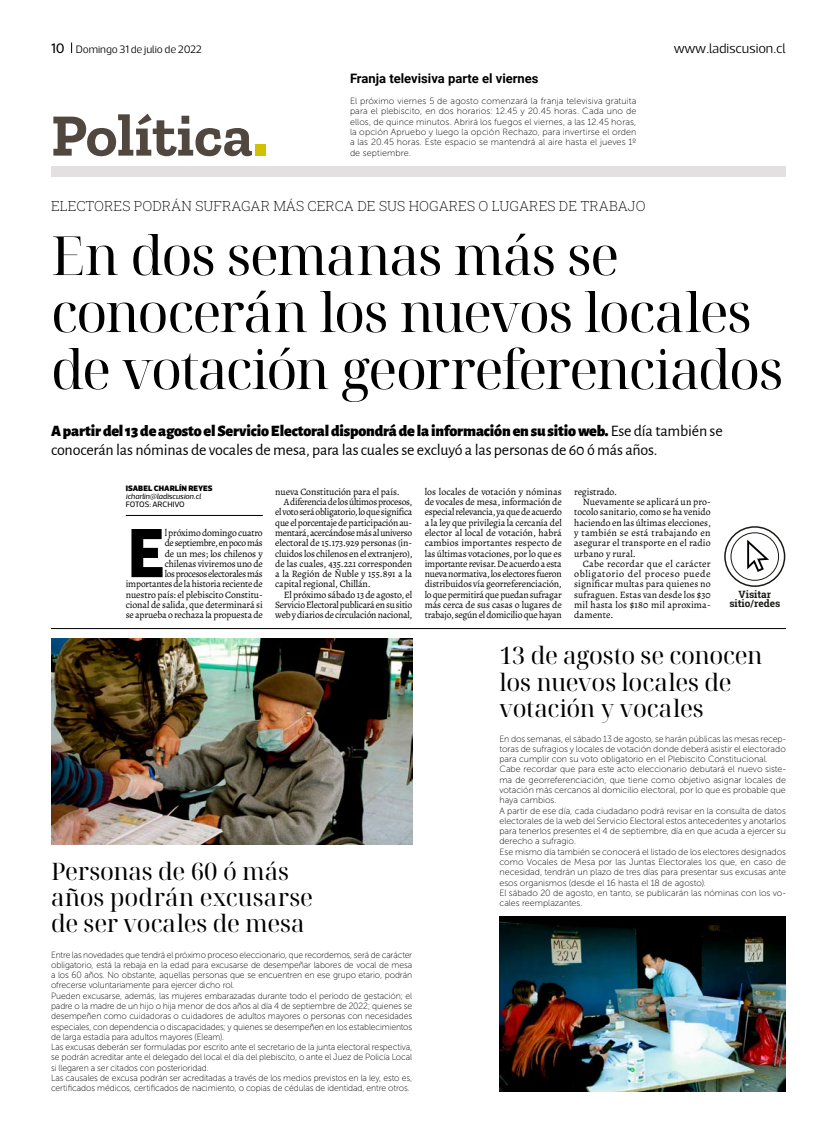
<style>
.page{position:relative;width:820px;height:1134px;background:#fff}
.page>*{position:absolute;margin:0;border:0;box-sizing:border-box;transform-origin:0 0}
.t1{font:67.3px "Museo Sans 900";color:#000}
.t2{font:700 60px "Zilla Slab";color:#50473f}
.t3{font:54px/57px "Noto Serif Display";letter-spacing:-.03em;color:#000}
.t4{font:24px/26px "Noto Serif Display";letter-spacing:-.01em;color:#000}
.t5{font:16px/19px "Alegreya Sans";letter-spacing:-.01em;color:#000}
.t6{font:200 14px "Roboto Slab";color:#000}
.t7{font:300 14px "Acto";letter-spacing:-.01em;color:#000}
.t8{font:700 13px "Roboto";color:#000}
.t9{font:300 11px "Acto";letter-spacing:-.01em;color:#000}
.t10{font:700 10.1px/9.5px "Roboto Slab";color:#181815;text-align:center}
.t11{font:9.8px/10.3px "Alegreya";letter-spacing:-.01em;color:#000;text-align:right}
.t12{font:9.8px "Alegreya";letter-spacing:.01em;color:#000}
.t13{font:9.8px "Alegreya";letter-spacing:-.03em;color:#000}
.t14{font:9.8px "Alegreya";letter-spacing:.02em;color:#000}
.t15{font:9.8px "Alegreya";letter-spacing:.045em;color:#000;scale:1.04 1}
.t16{font:9.8px "Alegreya";letter-spacing:.025em;color:#000}
.t17{font:9px/10.3px "Museo Sans 100";letter-spacing:-.01em;color:#000;text-align:justify}
.t18{font:9px/10.3px "Museo Sans 100";letter-spacing:-.01em;color:#000;scale:.95 1}
.t19{font:italic 8px "Acto";letter-spacing:-.01em;color:#000}
.t20{font:900 8px "Acto";letter-spacing:.005em;color:#000}
.t21{font:8px "Acto";letter-spacing:-.015em;color:#000}
.s1{font-weight:400;font-size:14px}
.s2{font-size:70px;color:#d2c002}
.s3{font-weight:900}
</style>
<div class="page">
<div style="left:51px;top:166px;width:734px;height:10px;background:#e2e0e0"></div>
<hr style="left:126px;top:515px;width:137px;height:1px;background:#000">
<svg style="left:724px;top:527px;width:60px;height:59px"></svg>
<div style="left:724px;top:526px;width:61px;height:61px;border:1px solid #181815;border-radius:50%"></div>
<div style="left:730px;top:533px;width:48px;height:47px;border:1px solid #181815;border-radius:50%"></div>
<svg style="left:746px;top:540px;width:22px;height:32px"></svg>
<img style="left:51px;top:639px;width:361px;height:205px">
<img style="left:499px;top:917px;width:286px;height:174px">
<hr style="left:51px;top:628px;width:734px;height:1px;background:#000">
<p class="t9" style="left:51px;top:43px;width:152px"><span class="s1">10</span> Domingo 31 de julio de 2022</p>
<h3 class="t7" style="left:673px;top:40px;width:113px">www.ladiscusion.cl</h3>
<h2 class="t2" style="left:51px;top:101px;width:219px">Política<span class="s2">.</span></h2>
<h3 class="t8" style="left:350px;top:69px;width:190px">Franja televisiva parte el viernes</h3>
<p class="t17" style="left:350px;top:96px;width:288px">El próximo viernes 5 de agosto comenzará la franja televisiva gratuita para el plebiscito, en dos horarios: 12.45 y 20.45 horas. Cada uno de ellos, de quince minutos. Abrirá los fuegos el viernes, a las 12.45 horas, la opción Apruebo y luego la opción Rechazo, para invertirse el orden a las 20.45 horas. Este espacio se mantendrá al aire hasta el jueves 1º de septiembre.</p>
<h3 class="t6" style="left:51px;top:197px;width:595px">ELECTORES PODRÁN SUFRAGAR MÁS CERCA DE SUS HOGARES O LUGARES DE TRABAJO</h3>
<h3 class="t3" style="left:51px;top:229px;width:733px">En dos semanas más se conocerán los nuevos locales de votación georreferenciados</h3>
<h3 class="t5" style="left:51px;top:420px;width:673px"><span class="s3">A partir del 13 de agosto el Servicio Electoral dispondrá de la información en su sitio web.</span> Ese día también se conocerán las nóminas de vocales de mesa, para las cuales se excluyó a las personas de 60 ó más años.</h3>
<p class="t20" style="left:126px;top:483px;width:88px">ISABEL CHARLÍN REYES</p>
<p class="t19" style="left:126px;top:491px;width:77px">icharlin@ladiscusion.cl</p>
<p class="t21" style="left:126px;top:499px;width:60px">FOTOS: ARCHIVO</p>
<p class="t11" style="left:126px;top:528px;width:138px">l próximo domingo cuatro<br>de septiembre, en poco más<br>de un mes; los chilenos y<br>chilenas viviremos uno de<br>los procesos electorales más importantes de la historia reciente de nuestro país: el plebiscito Constitu&shy;cional de salida, que determinará si se aprueba o rechaza la propuesta de</p>
<h1 class="t1" style="left:126px;top:515px;width:41px">E</h1>
<p class="t11" style="left:275px;top:486px;width:126px">nueva Constitución para el país.</p>
<p class="t13" style="left:284px;top:496px;width:130px">A diferencia de los últimos procesos,</p>
<p class="t13" style="left:275px;top:506px;width:138px">el voto será obligatorio, lo que significa</p>
<p class="t11" style="left:275px;top:517px;width:138px">que el porcentaje de participación au-</p>
<p class="t13" style="left:275px;top:527px;width:138px">mentará, acercándose más al universo</p>
<p class="t11" style="left:275px;top:538px;width:138px">electoral de 15.173.929 personas (in-</p>
<p class="t11" style="left:275px;top:548px;width:139px">cluidos los chilenos en el extranjero),</p>
<p class="t11" style="left:275px;top:558px;width:138px">de las cuales, 435.221 corresponden</p>
<p class="t11" style="left:275px;top:569px;width:138px">a la Región de Ñuble y 155.891 a la</p>
<p class="t11" style="left:275px;top:579px;width:97px">capital regional, Chillán.</p>
<p class="t11" style="left:284px;top:589px;width:130px">El próximo sábado 13 de agosto, el</p>
<p class="t11" style="left:275px;top:599px;width:138px">Servicio Electoral publicará en su sitio</p>
<p class="t11" style="left:275px;top:610px;width:139px">web y diarios de circulación nacional,</p>
<h3 class="t4" style="left:51px;top:859px;width:263px">Personas de 60 ó más años podrán excusarse de ser vocales de mesa</h3>
<p class="t18" style="left:51px;top:949px;width:381px">Entre las novedades que tendrá el próximo proceso eleccionario, que recordemos, será de carácter obligatorio, está la rebaja en la edad para excusarse de desempeñar labores de vocal de mesa a los 60 años. No obstante, aquellas personas que se encuentren en ese grupo etario, podrán ofrecerse voluntariamente para ejercer dicho rol.<br>Pueden excusarse, además, las mujeres embarazadas durante todo el período de gestación; el padre o la madre de un hijo o hija menor de dos años al día 4 de septiembre de 2022; quienes se desempeñen como cuidadoras o cuidadores de adultos mayores o personas con necesidades especiales, con dependencia o discapacidades; y quienes se desempeñen en los establecimientos de larga estadía para adultos mayores (Eleam).<br>Las excusas deberán ser formuladas por escrito ante el secretario de la junta electoral respectiva, se podrán acreditar ante el delegado del local el día del plebiscito, o ante el Juez de Policía Local si llegaren a ser citados con posterioridad.<br>Las causales de excusa podrán ser acreditadas a través de los medios previstos en la ley, esto es, certificados médicos, certificados de nacimiento, o copias de cédulas de identidad, entre otros.</p>
<p class="t11" style="left:424px;top:486px;width:138px;text-align:justify">los locales de votación y nóminas de vocales de mesa, información de especial relevancia, ya que de acuerdo a la ley que privilegia la cercanía del elector al local de votación, habrá cambios importantes respecto de las últimas votaciones, por lo que es importante revisar. De acuerdo a esta nueva normativa, los electores fueron distribuidos vía georreferenciación, lo que permitirá que puedan sufragar más cerca de sus casas o lugares de trabajo, según el domicilio que hayan</p>
<p class="t11" style="left:574px;top:486px;width:44px">registrado.</p>
<p class="t11" style="left:582px;top:497px;width:129px">Nuevamente se aplicará un pro-</p>
<p class="t11" style="left:574px;top:507px;width:138px">tocolo sanitario, como se ha venido</p>
<p class="t11" style="left:574px;top:517px;width:138px">haciendo en las últimas elecciones,</p>
<p class="t14" style="left:574px;top:527px;width:138px">y también se está trabajando en</p>
<p class="t12" style="left:574px;top:537px;width:138px">asegurar el transporte en el radio</p>
<p class="t12" style="left:574px;top:547px;width:63px">urbano y rural.</p>
<p class="t16" style="left:582px;top:557px;width:129px">Cabe recordar que el carácter</p>
<p class="t15" style="left:574px;top:568px;width:133px">obligatorio del proceso puede</p>
<p class="t12" style="left:574px;top:578px;width:138px">significar multas para quienes no</p>
<p class="t11" style="left:574px;top:589px;width:138px">sufraguen. Estas van desde los $30</p>
<p class="t12" style="left:574px;top:598px;width:138px">mil hasta los $180 mil aproxima-</p>
<p class="t12" style="left:574px;top:609px;width:41px">damente.</p>
<p class="t10" style="left:729px;top:589px;width:52px">Visitar sitio/redes</p>
<h3 class="t4" style="left:499px;top:644px;width:265px">13 de agosto se conocen los nuevos locales de votación y vocales</h3>
<p class="t17" style="left:499px;top:733px;width:288px;text-align:left">En dos semanas, el sábado 13 de agosto, se harán públicas las mesas recep&shy;toras de sufragios y locales de votación donde deberá asistir el electorado para cumplir con su voto obligatorio en el Plebiscito Constitucional.<br>Cabe recordar que para este acto eleccionario debutará el nuevo siste&shy;ma de georreferenciación, que tiene como objetivo asignar locales de votación más cercanos al domicilio electoral, por lo que es probable que haya cambios.<br>A partir de ese día, cada ciudadano podrá revisar en la consulta de datos electorales de la web del Servicio Electoral estos antecedentes y anotarlos para tenerlos presentes el 4 de septiembre, día en que acuda a ejercer su derecho a sufragio.<br>Ese mismo día también se conocerá el listado de los electores designados como Vocales de Mesa por las Juntas Electorales los que, en caso de necesidad, tendrán un plazo de tres días para presentar sus excusas ante esos organismos (desde el 16 hasta el 18 de agosto).<br>El sábado 20 de agosto, en tanto, se publicarán las nóminas con los vo&shy;cales reemplazantes.</p>
</div>
